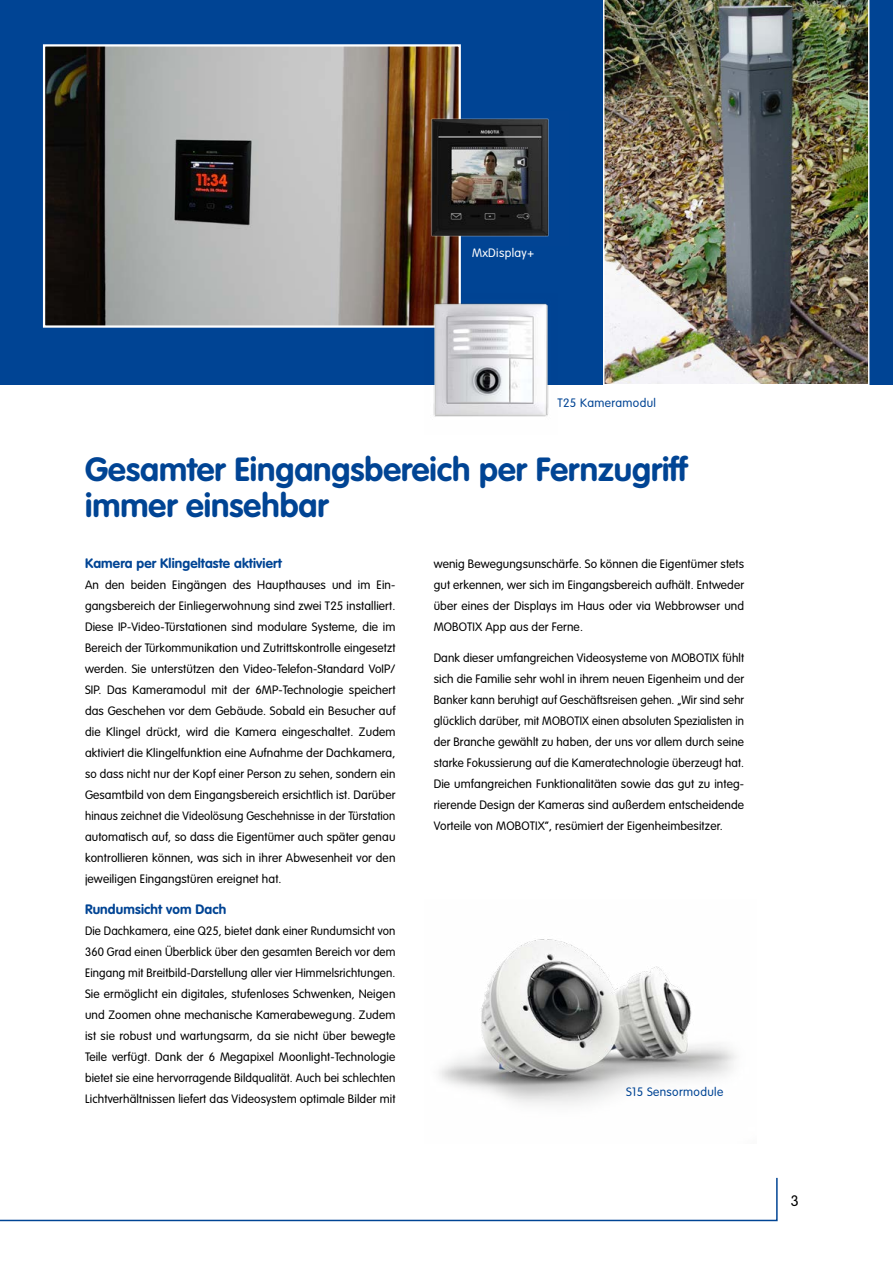
<style>
.page{position:relative;width:893px;height:1263px;background:#fff}
.page>*{position:absolute;margin:0;border:0;box-sizing:border-box;transform-origin:0 0}
.t1{font:700 33px/36px "VAG Rounded LT Pro";color:#004494}
.t2{font:300 15px "VAG Rounded LT Pro";color:#000}
.t3{font:700 13.5px "VAG Rounded LT Pro";letter-spacing:.01em;color:#004494}
.t4{font:300 12px/21px "VAG Rounded LT Pro";letter-spacing:.01em;color:#000;text-align:justify}
.t5{font:300 12px "VAG Rounded LT Pro";letter-spacing:.03em;color:#004494}
.t6{font:300 12px "VAG Rounded LT Pro";letter-spacing:.03em;color:#fff}
</style>
<div class="page">
<div style="left:0;top:0;width:893px;height:385px;background:#004494"></div>
<svg style="left:0;top:1177px;width:778px;height:45px"></svg>
<img style="left:603px;top:0;width:266px;height:385px">
<img style="left:46px;top:47px;width:412px;height:278px">
<div style="left:43px;top:44px;width:418px;height:284px;border:2px solid #fff"></div>
<img style="left:439px;top:939px;width:297px;height:166px">
<img style="left:424px;top:294px;width:125px;height:123px">
<img style="left:406px;top:111px;width:143px;height:135px">
<p class="t6" style="left:472px;top:245px;width:64px">MxDisplay+</p>
<p class="t5" style="left:557px;top:395px;width:100px">T25 Kameramodul</p>
<h1 class="t1" style="left:85px;top:452px;width:606px">Gesamter Eingangsbereich per Fernzugriff immer einsehbar</h1>
<p class="t3" style="left:85px;top:554px;width:198px">Kamera per Klingeltaste aktiviert</p>
<p class="t4" style="left:85px;top:574px;width:312px">An den beiden Eingängen des Haupthauses und im Ein&shy;gangsbereich der Einliegerwohnung sind zwei T25 installiert.<br>Diese IP-Video-Türstationen sind modulare Systeme, die im Bereich der Türkommunikation und Zutrittskontrolle eingesetzt werden. Sie unterstützen den Video-Telefon-Standard VoIP/ SIP. Das Kameramodul mit der 6MP-Technologie speichert das Geschehen vor dem Gebäude. Sobald ein Besucher auf die Klingel drückt, wird die Kamera eingeschaltet. Zudem aktiviert die Klingelfunktion eine Aufnahme der Dachkamera, so dass nicht nur der Kopf einer Person zu sehen, sondern ein Gesamtbild von dem Eingangsbereich ersichtlich ist. Darüber hinaus zeichnet die Videolösung Geschehnisse in der Türstation automatisch auf, so dass die Eigentümer auch später genau kontrollieren können, was sich in ihrer Abwesenheit vor den jeweiligen Eingangstüren ereignet hat.</p>
<p class="t3" style="left:85px;top:901px;width:143px">Rundumsicht vom Dach</p>
<p class="t4" style="left:85px;top:921px;width:312px">Die Dachkamera, eine Q25, bietet dank einer Rundumsicht von 360 Grad einen Überblick über den gesamten Bereich vor dem Eingang mit Breitbild-Darstellung aller vier Himmelsrichtungen.<br>Sie ermöglicht ein digitales, stufenloses Schwenken, Neigen und Zoomen ohne mechanische Kamerabewegung. Zudem ist sie robust und wartungsarm, da sie nicht über bewegte Teile verfügt. Dank der 6 Megapixel Moonlight-Technologie bietet sie eine hervorragende Bildqualität. Auch bei schlechten Lichtverhältnissen liefert das Videosystem optimale Bilder mit</p>
<p class="t4" style="left:434px;top:553px;width:312px">wenig Bewegungsunschärfe. So können die Eigentümer stets gut erkennen, wer sich im Eingangsbereich aufhält. Entweder über eines der Displays im Haus oder via Webbrowser und MOBOTIX App aus der Ferne.</p>
<p class="t4" style="left:434px;top:648px;width:312px">Dank dieser umfangreichen Videosysteme von MOBOTIX fühlt sich die Familie sehr wohl in ihrem neuen Eigenheim und der Banker kann beruhigt auf Geschäftsreisen gehen. „Wir sind sehr glücklich darüber, mit MOBOTIX einen absoluten Spezialisten in der Branche gewählt zu haben, der uns vor allem durch seine starke Fokussierung auf die Kameratechnologie überzeugt hat.<br>Die umfangreichen Funktionalitäten sowie das gut zu integ&shy;rierende Design der Kameras sind außerdem entscheidende Vorteile von MOBOTIX“, resümiert der Eigenheimbesitzer.</p>
<p class="t5" style="left:626px;top:1085px;width:99px">S15 Sensormodule</p>
<p class="t2" style="left:791px;top:1192px;width:10px">3</p>
</div>
